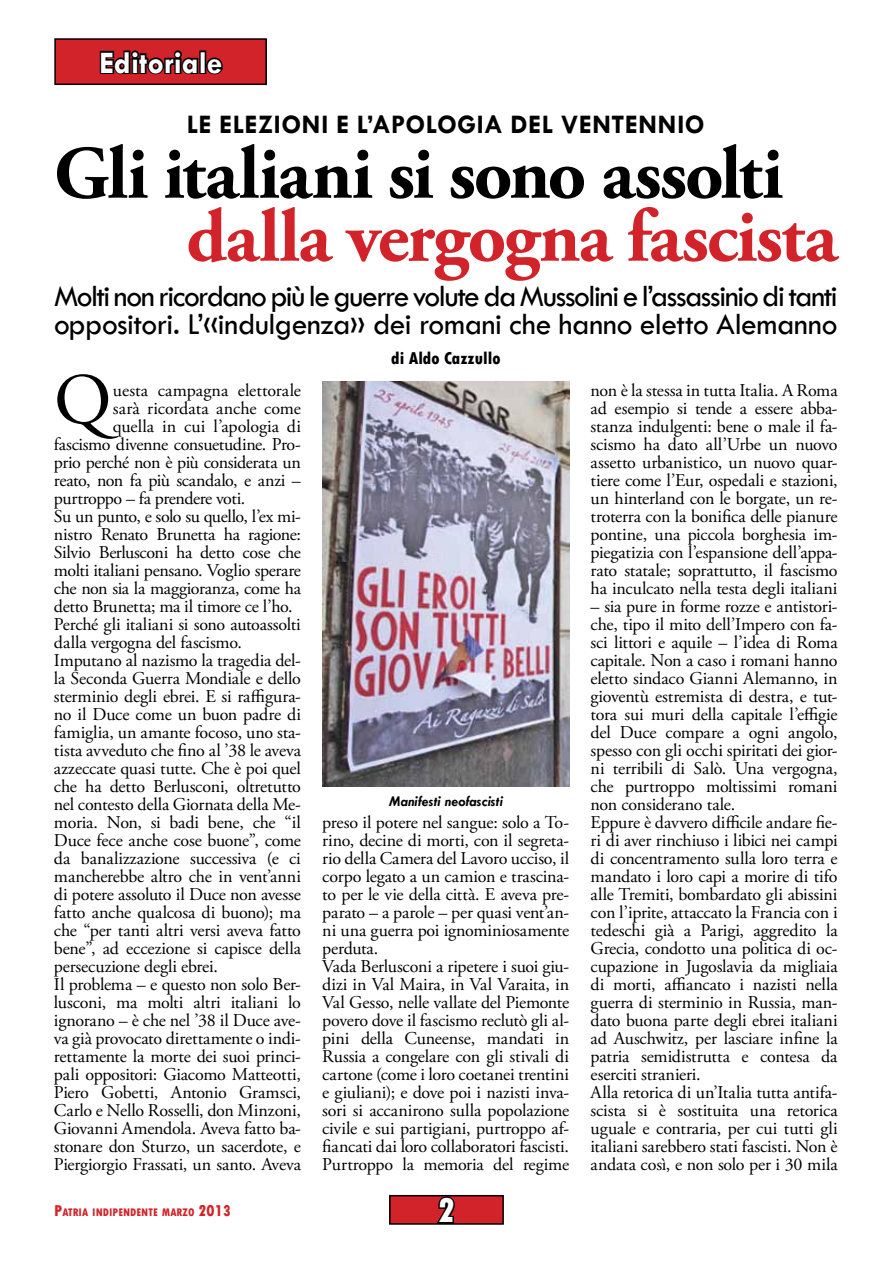
<style>
.page{position:relative;width:893px;height:1263px;background:#fff}
.page>*{position:absolute;margin:0;border:0;box-sizing:border-box;transform-origin:0 0}
.t1{font:700 75px "Adobe Garamond Pro";letter-spacing:-.02em;color:#000}
.t2{font:700 75px "Adobe Garamond Pro";letter-spacing:-.02em;color:#d2232a}
.t3{font:72.3px "Adobe Garamond Pro";color:#000}
.t4{font:800 condensed 36px "Tw Cen";color:#fff}
.t5{font:31.5px/28.5px "Tw Cen";letter-spacing:-.035em;color:#000}
.t6{font:700 31.5px "Tw Cen";color:#fff}
.t7{font:700 27px "Tw Cen";letter-spacing:.015em;color:#000}
.t8{font:18px/18px "Adobe Garamond Pro";letter-spacing:-.025em;color:#000}
.t9{font:800 condensed 18px "Tw Cen";color:#000}
.t10{font:italic 700 15px "Tw Cen";color:#000}
.t11{font:800 condensed 11.55px "Tw Cen";color:#d2232a}
.s1{font-size:16.5px}
</style>
<div class="page">
<img style="left:322px;top:382px;width:247px;height:405px">
<div style="left:390px;top:1196px;width:113px;height:28px;background:#d2232a"></div>
<svg style="left:434px;top:1194px;width:23px;height:28px"></svg>
<div style="left:389px;top:1195px;width:115px;height:30px;border:2px solid #000"></div>
<div style="left:55px;top:39px;width:211px;height:45px;background:#d2232a"></div>
<svg style="left:99px;top:50px;width:124px;height:25px"></svg>
<div style="left:54px;top:38px;width:213px;height:47px;border:2px solid #000"></div>
<h3 class="t6" style="left:99px;top:44px;width:124px">EDITORIALE</h3>
<h3 class="t7" style="left:187px;top:108px;width:392px">LE ELEZIONI E L’APOLOGIA DEL VEN</h3>
<h3 class="t7" style="left:611px;top:108px;width:29px">TENNI</h3>
<h3 class="t7" style="left:685px;top:108px;width:21px">O</h3>
<h1 class="t1" style="left:54px;top:130px;width:731px">Gli italiani si sono assolti</h1>
<h1 class="t2" style="left:186px;top:193px;width:653px">dalla vergogna fascista</h1>
<h3 class="t5" style="left:54px;top:281px;width:785px">Molti non ricordano più le guerre volute da Mussolini e l’assassinio di tanti oppositori. L’«indulgenza» dei romani che hanno eletto Alemanno</h3>
<h2 class="t3" style="left:54px;top:357px;width:59px">Q</h2>
<p class="t8" style="left:113px;top:382px;width:190px">uesta campagna elettorale</p>
<p class="t8" style="left:113px;top:400px;width:190px">sarà ricordata anche come</p>
<p class="t8" style="left:113px;top:418px;width:190px">quella in cui l’apologia di</p>
<p class="t8" style="left:54px;top:436px;width:249px">fascismo divenne consuetudine. Pro-</p>
<p class="t8" style="left:54px;top:454px;width:248px">prio perché non è più considerata un</p>
<p class="t8" style="left:54px;top:472px;width:248px">reato, non fa più scandalo, e anzi –</p>
<p class="t8" style="left:54px;top:490px;width:193px">purtroppo – fa prendere voti.</p>
<p class="t8" style="left:54px;top:508px;width:249px">Su un punto, e solo su quello, l’ex mi-</p>
<p class="t8" style="left:54px;top:526px;width:248px">nistro Renato Brunetta ha ragione:</p>
<p class="t8" style="left:54px;top:544px;width:248px">Silvio Berlusconi ha detto cose che</p>
<p class="t8" style="left:54px;top:562px;width:248px">molti italiani pensano. Voglio sperare</p>
<p class="t8" style="left:54px;top:580px;width:249px">che non sia la maggioranza, come ha</p>
<p class="t8" style="left:54px;top:598px;width:240px">detto Brunetta; ma il timore ce l’ho.</p>
<p class="t8" style="left:54px;top:616px;width:248px">Perché gli italiani si sono autoassolti</p>
<p class="t8" style="left:54px;top:634px;width:190px">dalla vergogna del fascismo.</p>
<p class="t8" style="left:54px;top:652px;width:249px">Imputano al nazismo la tragedia del-</p>
<p class="t8" style="left:54px;top:670px;width:248px">la Seconda Guerra Mondiale e dello</p>
<p class="t8" style="left:54px;top:688px;width:249px">sterminio degli ebrei. E si raffigura-</p>
<p class="t8" style="left:54px;top:706px;width:248px">no il Duce come un buon padre di</p>
<p class="t8" style="left:54px;top:724px;width:249px">famiglia, un amante focoso, uno sta-</p>
<p class="t8" style="left:54px;top:742px;width:249px">tista avveduto che fino al ’38 le aveva</p>
<p class="t8" style="left:54px;top:760px;width:248px">azzeccate quasi tutte. Che è poi quel</p>
<p class="t8" style="left:54px;top:778px;width:248px">che ha detto Berlusconi, oltretutto</p>
<p class="t8" style="left:54px;top:796px;width:248px">nel contesto della Giornata della Me-</p>
<p class="t8" style="left:54px;top:814px;width:248px">moria. Non, si badi bene, che “il</p>
<p class="t8" style="left:54px;top:832px;width:248px">Duce fece anche cose buone”, come</p>
<p class="t8" style="left:54px;top:850px;width:248px">da banalizzazione successiva (e ci</p>
<p class="t8" style="left:54px;top:868px;width:248px">mancherebbe altro che in vent’anni</p>
<p class="t8" style="left:54px;top:886px;width:248px">di potere assoluto il Duce non avesse</p>
<p class="t8" style="left:54px;top:904px;width:249px">fatto anche qualcosa di buono); ma</p>
<p class="t8" style="left:54px;top:922px;width:248px">che “per tanti altri versi aveva fatto</p>
<p class="t8" style="left:54px;top:940px;width:249px">bene”, ad eccezione si capisce della</p>
<p class="t8" style="left:54px;top:958px;width:165px">persecuzione degli ebrei.</p>
<p class="t8" style="left:54px;top:976px;width:249px">Il problema – e questo non solo Ber-</p>
<p class="t8" style="left:54px;top:994px;width:248px">lusconi, ma molti altri italiani lo</p>
<p class="t8" style="left:54px;top:1012px;width:248px">ignorano – è che nel ’38 il Duce ave-</p>
<p class="t8" style="left:54px;top:1030px;width:249px">va già provocato direttamente o indi-</p>
<p class="t8" style="left:54px;top:1048px;width:249px">rettamente la morte dei suoi princi-</p>
<p class="t8" style="left:54px;top:1066px;width:248px">pali oppositori: Giacomo Matteotti,</p>
<p class="t8" style="left:54px;top:1084px;width:248px">Piero Gobetti, Antonio Gramsci,</p>
<p class="t8" style="left:54px;top:1102px;width:248px">Carlo e Nello Rosselli, don Minzoni,</p>
<p class="t8" style="left:54px;top:1120px;width:249px">Giovanni Amendola. Aveva fatto ba-</p>
<p class="t8" style="left:54px;top:1138px;width:248px">stonare don Sturzo, un sacerdote, e</p>
<p class="t8" style="left:54px;top:1156px;width:249px">Piergiorgio Frassati, un santo. Aveva</p>
<p class="t9" style="left:391px;top:348px;width:111px">di Aldo Cazzullo</p>
<p class="t10" style="left:389px;top:792px;width:115px">Manifesti neofascisti</p>
<p class="t8" style="left:322px;top:814px;width:248px">preso il potere nel sangue: solo a To&shy;rino, decine di morti, con il segreta&shy;rio della Camera del Lavoro ucciso, il corpo legato a un camion e trascina&shy;to per le vie della città. E aveva pre&shy;parato – a parole – per quasi vent’an&shy;ni una guerra poi ignominiosamente perduta.<br>Vada Berlusconi a ripetere i suoi giu&shy;dizi in Val Maira, in Val Varaita, in Val Gesso, nelle vallate del Piemonte povero dove il fascismo reclutò gli al&shy;pini della Cuneense, mandati in Russia a congelare con gli stivali di cartone (come i loro coetanei trentini e giuliani); e dove poi i nazisti inva&shy;sori si accanirono sulla popolazione civile e sui partigiani, purtroppo af&shy;fiancati dai loro collaboratori fascisti.<br>Purtroppo la memoria del regime</p>
<p class="t11" style="left:54px;top:1205px;width:178px"><span class="s1">P</span>ATRIA INDIPENDENTE MARZO <span class="s1">2013</span></p>
<h3 class="t4" style="left:438px;top:1189px;width:19px">2</h3>
<p class="t8" style="left:591px;top:382px;width:249px;text-align:justify">non è la stessa in tutta Italia. A Roma ad esempio si tende a essere abba&shy;stanza indulgenti: bene o male il fa&shy;scismo ha dato all’Urbe un nuovo assetto urbanistico, un nuovo quar&shy;tiere come l’Eur, ospedali e stazioni, un hinterland con le borgate, un re&shy;troterra con la bonifica delle pianure pontine, una piccola borghesia im&shy;piegatizia con l’espansione dell’appa&shy;rato statale; soprattutto, il fascismo ha inculcato nella testa degli italiani</p>
<p class="t8" style="left:591px;top:598px;width:249px">– sia pure in forme rozze e antistori&shy;che, tipo il mito dell’Impero con fa&shy;sci littori e aquile – l’idea di Roma capitale. Non a caso i romani hanno eletto sindaco Gianni Alemanno, in gioventù estremista di destra, e tut&shy;tora sui muri della capitale l’effigie del Duce compare a ogni angolo, spesso con gli occhi spiritati dei gior&shy;ni terribili di Salò. Una vergogna, che purtroppo moltissimi romani non considerano tale.<br>Eppure è davvero difficile andare fie&shy;ri di aver rinchiuso i libici nei campi di concentramento sulla loro terra e mandato i loro capi a morire di tifo alle Tremiti, bombardato gli abissini con l’iprite, attaccato la Francia con i tedeschi già a Parigi, aggredito la Grecia, condotto una politica di oc&shy;cupazione in Jugoslavia da migliaia di morti, affiancato i nazisti nella guerra di sterminio in Russia, man&shy;dato buona parte degli ebrei italiani ad Auschwitz, per lasciare infine la patria semidistrutta e contesa da eserciti stranieri.<br>Alla retorica di un’Italia tutta antifa&shy;scista si è sostituita una retorica uguale e contraria, per cui tutti gli italiani sarebbero stati fascisti. Non è andata così, e non solo per i 30 mila</p>
</div>
